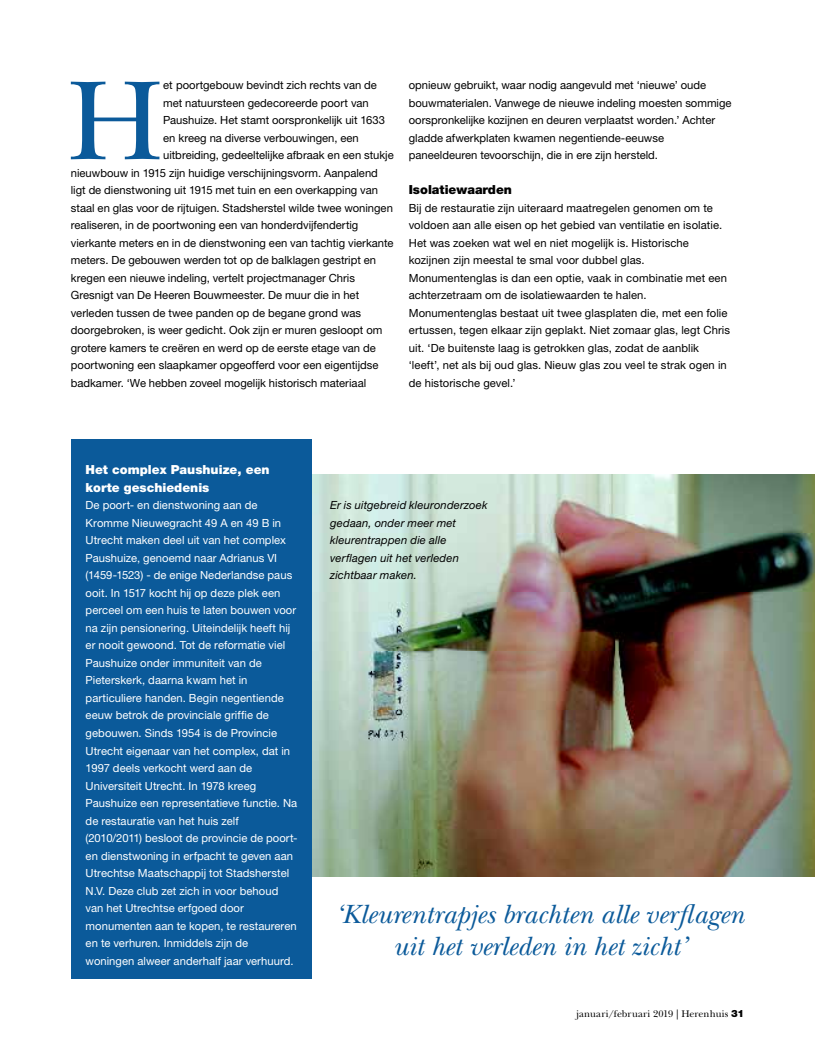
<style>
.page{position:relative;width:815px;height:1053px;background:#fff}
.page>*{position:absolute;margin:0;border:0;box-sizing:border-box;transform-origin:0 0}
.t1{font:117.25px "New Baskerville Std";color:#0b5a9a}
.t2{font:italic 27.5px/32.5px "New Baskerville Std";color:#0b5a9a;text-align:center}
.t3{font:900 12.5px/17.5px "Helvetica Neue LT Std";color:#fff}
.t4{font:900 12.5px "Helvetica Neue LT Std";color:#000}
.t5{font:11.25px/17.5px "Helvetica Neue LT Std";color:#000}
.t6{font:11.25px/17.5px "Helvetica Neue LT Std";letter-spacing:.005em;color:#fff}
.t7{font:italic 11.25px/17.5px "Helvetica Neue LT Std";letter-spacing:.015em;color:#000}
.t8{font:10px "New Baskerville Std";letter-spacing:.015em;color:#000}
.s1{font-family:"Helvetica Neue LT Std";font-weight:900}
</style>
<div class="page">
<img style="left:312px;top:474px;width:503px;height:402px">
<div style="left:71px;top:439px;width:241px;height:539px;background:#0b5a9a"></div>
<h1 class="t1" style="left:67px;top:53px;width:98px">H</h1>
<p class="t5" style="left:163px;top:76px;width:215px">et poortgebouw bevindt zich rechts van de</p>
<p class="t5" style="left:163px;top:94px;width:207px">met natuursteen gedecoreerde poort van</p>
<p class="t5" style="left:163px;top:111px;width:223px">Paushuize. Het stamt oorspronkelijk uit 1633</p>
<p class="t5" style="left:163px;top:129px;width:197px">en kreeg na diverse verbouwingen, een</p>
<p class="t5" style="left:163px;top:146px;width:232px">uitbreiding, gedeeltelijke afbraak en een stukje</p>
<p class="t5" style="left:71px;top:164px;width:309px">nieuwbouw in 1915 zijn huidige verschijningsvorm. Aanpalend</p>
<p class="t5" style="left:71px;top:181px;width:309px">ligt de dienstwoning uit 1915 met tuin en een overkapping van</p>
<p class="t5" style="left:71px;top:199px;width:324px">staal en glas voor de rijtuigen. Stadsherstel wilde twee woningen</p>
<p class="t5" style="left:71px;top:216px;width:289px">realiseren, in de poortwoning een van honderdvijfendertig</p>
<p class="t5" style="left:71px;top:234px;width:324px">vierkante meters en in de dienstwoning een van tachtig vierkante</p>
<p class="t5" style="left:71px;top:251px;width:307px">meters. De gebouwen werden tot op de balklagen gestript en</p>
<p class="t5" style="left:71px;top:269px;width:286px">kregen een nieuwe indeling, vertelt projectmanager Chris</p>
<p class="t5" style="left:71px;top:286px;width:290px">Gresnigt van De Heeren Bouwmeester. De muur die in het</p>
<p class="t5" style="left:71px;top:304px;width:292px">verleden tussen de twee panden op de begane grond was</p>
<p class="t5" style="left:71px;top:321px;width:313px">doorgebroken, is weer gedicht. Ook zijn er muren gesloopt om</p>
<p class="t5" style="left:71px;top:339px;width:306px">grotere kamers te creëren en werd op de eerste etage van de</p>
<p class="t5" style="left:71px;top:356px;width:309px">poortwoning een slaapkamer opgeofferd voor een eigentijdse</p>
<p class="t5" style="left:71px;top:374px;width:297px">badkamer. ‘We hebben zoveel mogelijk historisch materiaal</p>
<p class="t5" style="left:409px;top:76px;width:324px">opnieuw gebruikt, waar nodig aangevuld met ‘nieuwe’ oude bouwmaterialen. Vanwege de nieuwe indeling moesten sommige oorspronkelijke kozijnen en deuren verplaatst worden.’ Achter gladde afwerkplaten kwamen negentiende-eeuwse paneeldeuren tevoorschijn, die in ere zijn hersteld.</p>
<p class="t4" style="left:409px;top:182px;width:105px">Isolatiewaarden</p>
<p class="t5" style="left:409px;top:199px;width:323px">Bij de restauratie zijn uiteraard maatregelen genomen om te voldoen aan alle eisen op het gebied van ventilatie en isolatie.<br>Het was zoeken wat wel en niet mogelijk is. Historische kozijnen zijn meestal te smal voor dubbel glas.<br>Monumentenglas is dan een optie, vaak in combinatie met een achterzetraam om de isolatiewaarden te halen.<br>Monumentenglas bestaat uit twee glasplaten die, met een folie ertussen, tegen elkaar zijn geplakt. Niet zomaar glas, legt Chris uit. ‘De buitenste laag is getrokken glas, zodat de aanblik ‘leeft’, net als bij oud glas. Nieuw glas zou veel te strak ogen in de historische gevel.’</p>
<p class="t3" style="left:86px;top:461px;width:186px">Het complex Paushuize, een korte geschiedenis</p>
<p class="t6" style="left:86px;top:496px;width:213px">De poort- en dienstwoning aan de Kromme Nieuwegracht 49 A en 49 B in Utrecht maken deel uit van het complex Paushuize, genoemd naar Adrianus VI (1459-1523) - de enige Nederlandse paus ooit. In 1517 kocht hij op deze plek een perceel om een huis te laten bouwen voor na zijn pensionering. Uiteindelijk heeft hij er nooit gewoond. Tot de reformatie viel Paushuize onder immuniteit van de Pieterskerk, daarna kwam het in particuliere handen. Begin negentiende eeuw betrok de provinciale griffie de gebouwen. Sinds 1954 is de Provincie Utrecht eigenaar van het complex, dat in 1997 deels verkocht werd aan de Universiteit Utrecht. In 1978 kreeg Paushuize een representatieve functie. Na de restauratie van het huis zelf (2010/2011) besloot de provincie de poort&shy;en dienstwoning in erfpacht te geven aan Utrechtse Maatschappij tot Stadsherstel N.V. Deze club zet zich in voor behoud van het Utrechtse erfgoed door monumenten aan te kopen, te restaureren en te verhuren. Inmiddels zijn de woningen alweer anderhalf jaar verhuurd.</p>
<p class="t7" style="left:330px;top:496px;width:159px">Er is uitgebreid kleuronderzoek gedaan, onder meer met kleurentrappen die alle verflagen uit het verleden zichtbaar maken.</p>
<h2 class="t2" style="left:335px;top:897px;width:410px">‘Kleurentrapjes brachten alle verflagen uit het verleden in het zicht’</h2>
<p class="t8" style="left:576px;top:1007px;width:169px">januari/februari 2019 | Herenhuis <span class="s1">31</span></p>
</div>
